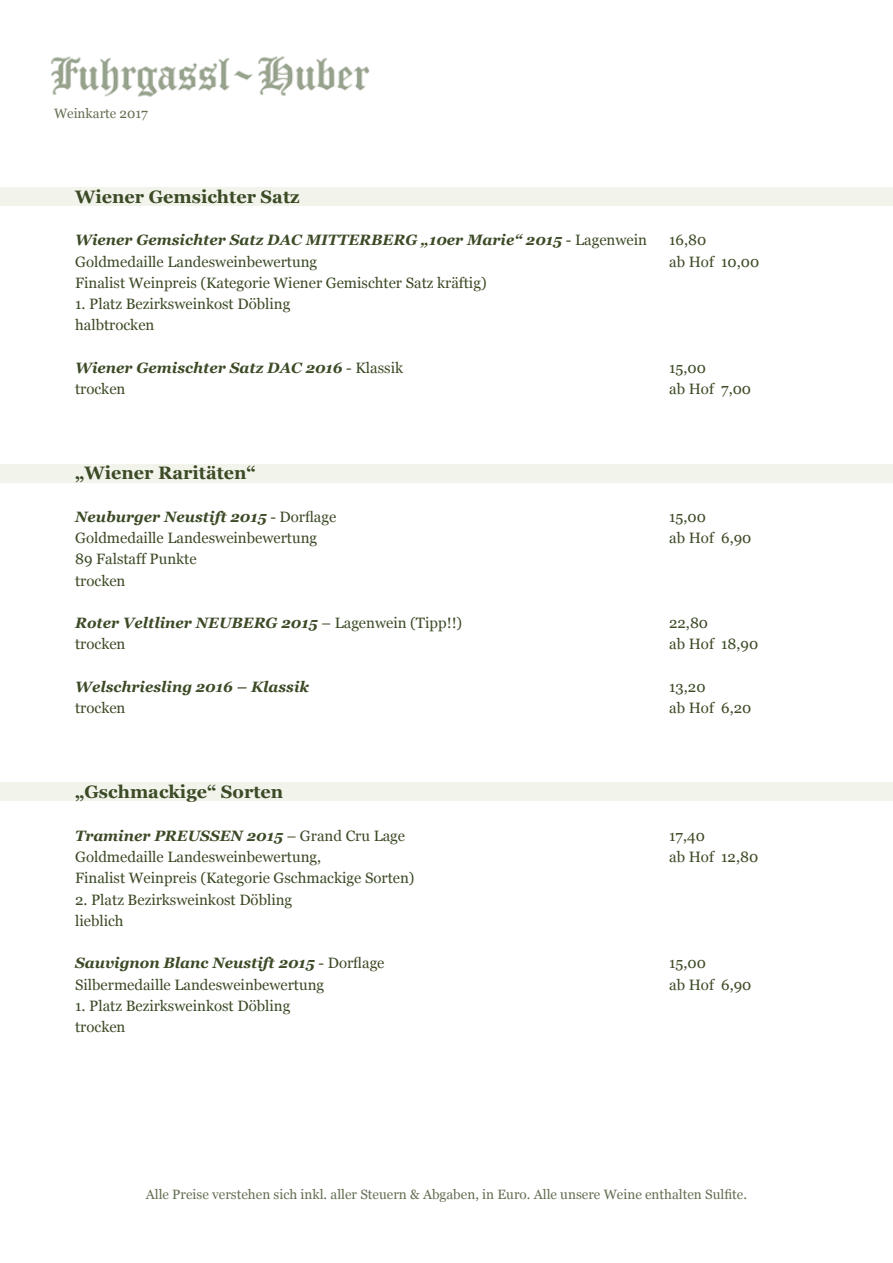
<style>
.page{position:relative;width:893px;height:1263px;background:#fff}
.page>*{position:absolute;margin:0;border:0;box-sizing:border-box;transform-origin:0 0}
.t1{font:700 18px "Georgia";color:#3c4a26}
.t2{font:15px/21.3px "Georgia";color:#3c4a26}
.t3{font:italic 700 15px "Georgia";color:#3c4a26}
.t4{font:13.5px "Georgia";color:#3c4a26}
.s1{font-weight:400;font-style:normal}
</style>
<div class="page">
<img style="left:51px;top:56px;width:319px;height:41px">
<div style="left:0;top:187px;width:893px;height:18px;background:#f2f4ec"></div>
<div style="left:0;top:465px;width:893px;height:18px;background:#f2f4ec"></div>
<div style="left:0;top:782px;width:893px;height:18px;background:#f2f4ec"></div>
<p class="t4" style="left:54px;top:105px;width:96px">Weinkarte 2017</p>
<p class="t1" style="left:75px;top:185px;width:226px">Wiener Gemsichter Satz</p>
<p class="t3" style="left:75px;top:230px;width:573px">Wiener Gemsichter Satz DAC MITTERBERG „10er Marie“ 2015 <span class="s1">- Lagenwein</span></p>
<p class="t2" style="left:669px;top:230px;width:39px">16,80</p>
<p class="t2" style="left:75px;top:251px;width:244px">Goldmedaille Landesweinbewertung</p>
<p class="t2" style="left:669px;top:251px;width:92px">ab Hof 10,00</p>
<p class="t2" style="left:75px;top:272px;width:413px">Finalist Weinpreis (Kategorie Wiener Gemischter Satz kräftig)</p>
<p class="t2" style="left:75px;top:294px;width:217px">1. Platz Bezirksweinkost Döbling halbtrocken</p>
<p class="t3" style="left:75px;top:358px;width:329px">Wiener Gemischter Satz DAC 2016 <span class="s1">- Klassik</span></p>
<p class="t2" style="left:669px;top:357px;width:38px">15,00</p>
<p class="t2" style="left:75px;top:379px;width:52px">trocken</p>
<p class="t2" style="left:669px;top:379px;width:83px">ab Hof 7,00</p>
<p class="t1" style="left:75px;top:461px;width:182px">„Wiener Raritäten“</p>
<p class="t3" style="left:75px;top:507px;width:263px">Neuburger Neustift 2015 <span class="s1">- Dorflage</span></p>
<p class="t2" style="left:669px;top:506px;width:38px">15,00</p>
<p class="t2" style="left:75px;top:527px;width:244px">Goldmedaille Landesweinbewertung</p>
<p class="t2" style="left:669px;top:527px;width:84px">ab Hof 6,90</p>
<p class="t2" style="left:75px;top:549px;width:123px">89 Falstaff Punkte trocken</p>
<p class="t3" style="left:75px;top:613px;width:389px">Roter Veltliner NEUBERG 2015 <span class="s1">– Lagenwein (Tipp!!)</span></p>
<p class="t2" style="left:669px;top:613px;width:40px">22,80</p>
<p class="t2" style="left:75px;top:634px;width:52px">trocken</p>
<p class="t2" style="left:669px;top:634px;width:91px">ab Hof 18,90</p>
<p class="t3" style="left:75px;top:677px;width:236px">Welschriesling 2016 – Klassik</p>
<p class="t2" style="left:669px;top:676px;width:38px">13,20</p>
<p class="t2" style="left:75px;top:698px;width:52px">trocken</p>
<p class="t2" style="left:669px;top:698px;width:84px">ab Hof 6,20</p>
<p class="t1" style="left:75px;top:780px;width:210px">„Gschmackige“ Sorten</p>
<p class="t3" style="left:75px;top:826px;width:332px">Traminer PREUSSEN 2015 <span class="s1">– Grand Cru Lage</span></p>
<p class="t2" style="left:669px;top:825px;width:37px">17,40</p>
<p class="t2" style="left:75px;top:846px;width:248px">Goldmedaille Landesweinbewertung,</p>
<p class="t2" style="left:669px;top:846px;width:91px">ab Hof 12,80</p>
<p class="t2" style="left:75px;top:868px;width:341px">Finalist Weinpreis (Kategorie Gschmackige Sorten)</p>
<p class="t2" style="left:75px;top:889px;width:219px">2. Platz Bezirksweinkost Döbling lieblich</p>
<p class="t3" style="left:75px;top:953px;width:311px">Sauvignon Blanc Neustift 2015 <span class="s1">- Dorflage</span></p>
<p class="t2" style="left:669px;top:953px;width:38px">15,00</p>
<p class="t2" style="left:75px;top:974px;width:251px">Silbermedaille Landesweinbewertung</p>
<p class="t2" style="left:669px;top:974px;width:84px">ab Hof 6,90</p>
<p class="t2" style="left:75px;top:995px;width:217px">1. Platz Bezirksweinkost Döbling trocken</p>
<p class="t4" style="left:146px;top:1186px;width:603px">Alle Preise verstehen sich inkl. aller Steuern &amp; Abgaben, in Euro. Alle unsere Weine enthalten Sulfite.</p>
</div>
